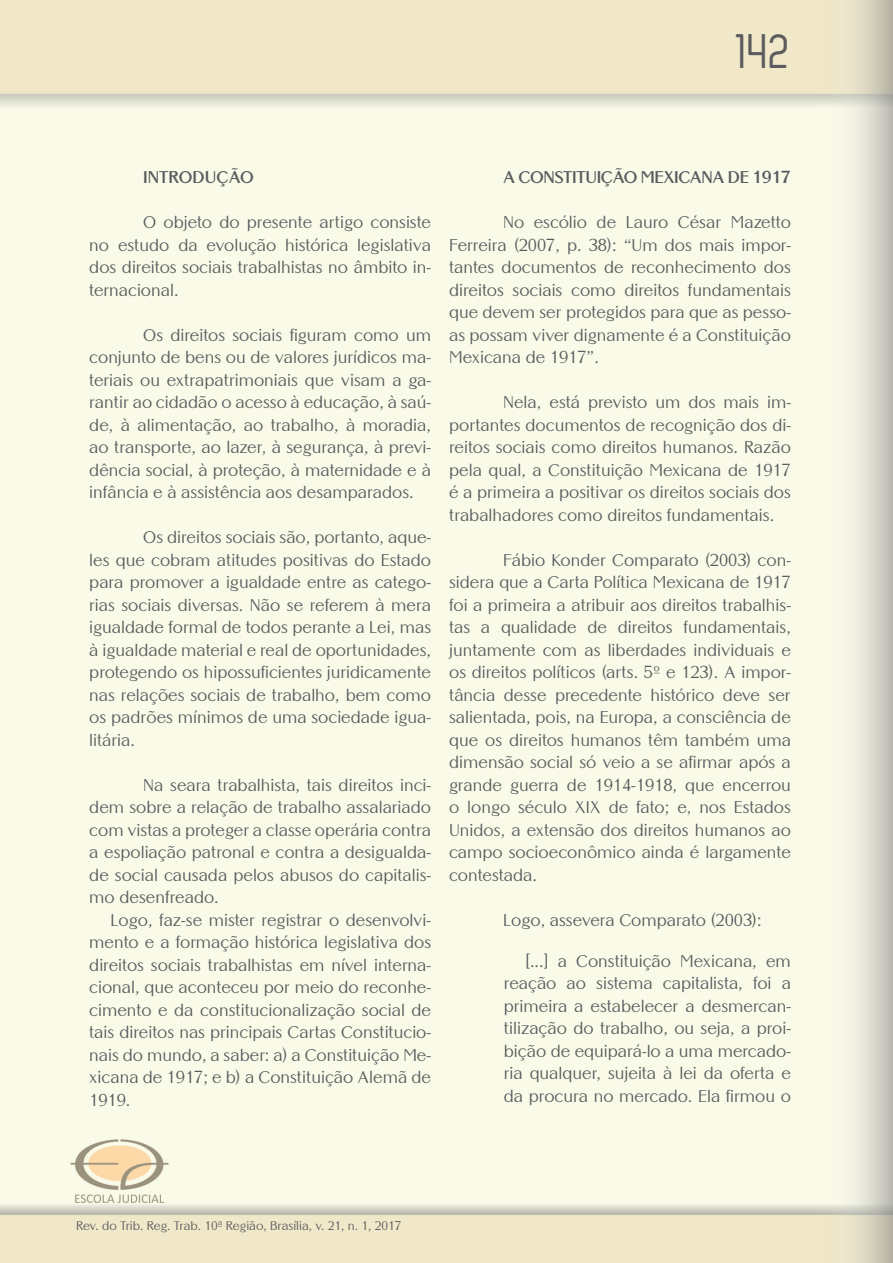
<style>
.page{position:relative;width:893px;height:1263px;background:#fff}
.page>*{position:absolute;margin:0;border:0;box-sizing:border-box;transform-origin:0 0}
.t1{font:49.5px "Zag";color:#5c5c5f}
.TEXTO_GERAL{font:16.5px/22.5px "Altrincham";color:#5c5c5f;text-align:justify}
.TEXTO_GERAL-2{font:700 16.5px "Altrincham";letter-spacing:-.02em;color:#5c5c5f}
.TEXTO_GERAL-3{font:700 16.5px "Altrincham";color:#5c5c5f}
.t2{font:12px "Altrincham";color:#5c5c5f}
</style>
<div class="page">
<p class="t1" style="left:738px;top:24px;width:56px">142</p>
<p class="TEXTO_GERAL-3" style="left:143px;top:167px;width:112px">INTRODUÇÃO</p>
<p class="TEXTO_GERAL" style="left:89px;top:211px;width:343px;text-indent:54px">O objeto do presente artigo consiste no estudo da evolução histórica legislativa dos direitos sociais trabalhistas no âmbito in&shy;ternacional.</p>
<p class="TEXTO_GERAL" style="left:89px;top:324px;width:343px;text-indent:54px">Os direitos sociais figuram como um conjunto de bens ou de valores jurídicos ma&shy;teriais ou extrapatrimoniais que visam a ga&shy;rantir ao cidadão o acesso à educação, à saú&shy;de, à alimentação, ao trabalho, à moradia, ao transporte, ao lazer, à segurança, à previ&shy;dência social, à proteção, à maternidade e à infância e à assistência aos desamparados.</p>
<p class="TEXTO_GERAL" style="left:89px;top:526px;width:343px;text-indent:54px">Os direitos sociais são, portanto, aque&shy;les que cobram atitudes positivas do Estado para promover a igualdade entre as catego&shy;rias sociais diversas. Não se referem à mera igualdade formal de todos perante a Lei, mas à igualdade material e real de oportunidades, protegendo os hipossuficientes juridicamente nas relações sociais de trabalho, bem como os padrões mínimos de uma sociedade igua&shy;litária.</p>
<p class="TEXTO_GERAL" style="left:89px;top:774px;width:343px;text-indent:54px">Na seara trabalhista, tais direitos inci&shy;dem sobre a relação de trabalho assalariado com vistas a proteger a classe operária contra a espoliação patronal e contra a desigualda&shy;de social causada pelos abusos do capitalis&shy;mo desenfreado.</p>
<p class="TEXTO_GERAL" style="left:89px;top:909px;width:343px;text-indent:21px">Logo, faz-se mister registrar o desenvolvi&shy;mento e a formação histórica legislativa dos direitos sociais trabalhistas em nível interna&shy;cional, que aconteceu por meio do reconhe&shy;cimento e da constitucionalização social de tais direitos nas principais Cartas Constitucio&shy;nais do mundo, a saber: a) a Constituição Me&shy;xicana de 1917; e b) a Constituição Alemã de 1919.</p>
<p class="TEXTO_GERAL-2" style="left:503px;top:167px;width:289px">A CONSTITUIÇÃO MEXICANA DE 1917</p>
<p class="TEXTO_GERAL" style="left:449px;top:211px;width:343px;text-indent:54px">No escólio de Lauro César Mazetto Ferreira (2007, p. 38): “Um dos mais impor&shy;tantes documentos de reconhecimento dos direitos sociais como direitos fundamentais que devem ser protegidos para que as pesso&shy;as possam viver dignamente é a Constituição Mexicana de 1917”.</p>
<p class="TEXTO_GERAL" style="left:449px;top:391px;width:343px;text-indent:54px">Nela, está previsto um dos mais im&shy;portantes documentos de recognição dos di&shy;reitos sociais como direitos humanos. Razão pela qual, a Constituição Mexicana de 1917 é a primeira a positivar os direitos sociais dos trabalhadores como direitos fundamentais.</p>
<p class="TEXTO_GERAL" style="left:449px;top:549px;width:343px;text-indent:54px">Fábio Konder Comparato (2003) con&shy;sidera que a Carta Política Mexicana de 1917 foi a primeira a atribuir aos direitos trabalhis&shy;tas a qualidade de direitos fundamentais, juntamente com as liberdades individuais e os direitos políticos (arts. 5º e 123). A impor&shy;tância desse precedente histórico deve ser salientada, pois, na Europa, a consciência de que os direitos humanos têm também uma dimensão social só veio a se afirmar após a grande guerra de 1914-1918, que encerrou o longo século XIX de fato; e, nos Estados Unidos, a extensão dos direitos humanos ao campo socioeconômico ainda é largamente contestada.</p>
<p class="TEXTO_GERAL" style="left:503px;top:909px;width:260px">Logo, assevera Comparato (2003):</p>
<p class="TEXTO_GERAL" style="left:504px;top:950px;width:289px;text-indent:21px">[...] a Constituição Mexicana, em reação ao sistema capitalista, foi a primeira a estabelecer a desmercan&shy;tilização do trabalho, ou seja, a proi&shy;bição de equipará-lo a uma mercado&shy;ria qualquer, sujeita à lei da oferta e da procura no mercado. Ela firmou o</p>
<p class="t2" style="left:76px;top:1219px;width:327px">Rev. do Trib. Reg. Trab. 10ª Região, Brasília, v. 21, n. 1, 2017</p>
</div>
